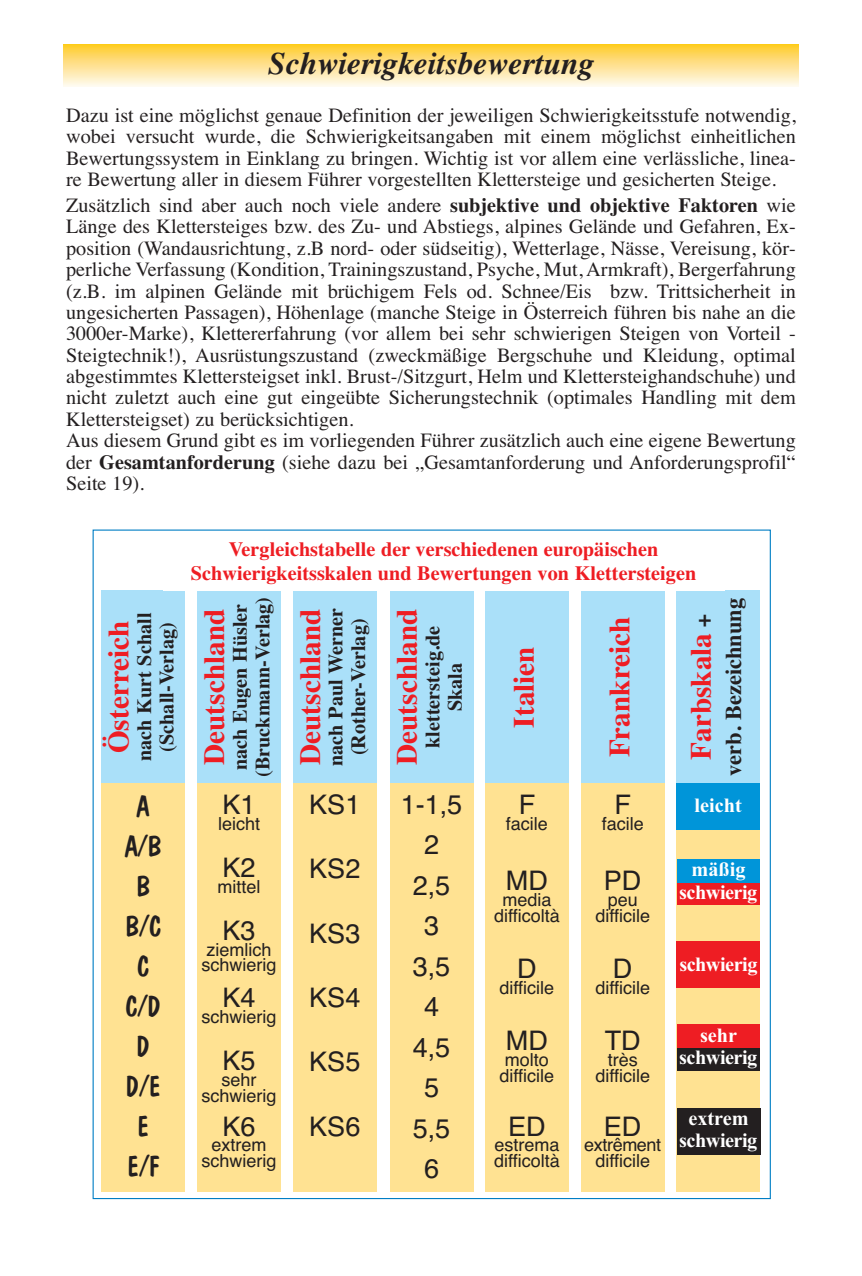
<style>
.page{position:relative;width:862px;height:1276px;background:#fff}
.page>*{position:absolute;margin:0;border:0;box-sizing:border-box;transform-origin:0 0}
.t1{font:italic 700 31.5px "Times";color:#231f20}
.t2{font:700 29.25px "Times";color:#ee1d23}
.t3{font:29.25px/40.1px "Dom Casual";color:#231f20;text-align:center}
.t4{font:27px/40.5px "Helvetica";color:#231f20;text-align:center}
.t5{font:700 22.5px "Times";color:#231f20}
.t6{font:20.25px/21.4px "Times";color:#231f20;text-align:justify}
.t7{font:700 20.25px/22.5px "Times";color:#231f20;text-align:center}
.t8{font:700 20.25px/24.3px "Times";color:#ee1d23;text-align:center}
.t9{font:700 20.25px/22.5px "Times New Roman";letter-spacing:-.025em;color:#fff;text-align:center}
.t10{font:700 20.25px "Times New Roman";color:#fff}
.t11{font:18px/15.8px "Helvetica";color:#231f20;text-align:center}
.t12{font:18px/15.8px "Helvetica";letter-spacing:-.02em;color:#231f20;text-align:center}
.s1{font-weight:700}
.s2{font-size:22.5px;color:#231f20}
</style>
<div class="page">
<div style="left:64px;top:45px;width:733px;height:41px;background:linear-gradient(to bottom,#ffcb2f,#fef9ef)"></div>
<div style="left:102px;top:783px;width:83px;height:408px;background:#ffe292"></div>
<div style="left:197px;top:783px;width:83px;height:408px;background:#ffe292"></div>
<div style="left:293px;top:783px;width:83px;height:408px;background:#ffe292"></div>
<div style="left:485px;top:783px;width:83px;height:408px;background:#ffe292"></div>
<div style="left:581px;top:783px;width:82px;height:408px;background:#ffe292"></div>
<div style="left:676px;top:783px;width:83px;height:408px;background:#ffe292"></div>
<div style="left:102px;top:591px;width:83px;height:192px;background:#aae0f9"></div>
<div style="left:197px;top:591px;width:83px;height:192px;background:#aae0f9"></div>
<div style="left:676px;top:591px;width:83px;height:192px;background:#aae0f9"></div>
<div style="left:293px;top:591px;width:83px;height:192px;background:#aae0f9"></div>
<div style="left:390px;top:783px;width:82px;height:408px;background:#ffe292"></div>
<div style="left:390px;top:591px;width:82px;height:192px;background:#aae0f9"></div>
<div style="left:485px;top:591px;width:83px;height:192px;background:#aae0f9"></div>
<div style="left:581px;top:591px;width:82px;height:192px;background:#aae0f9"></div>
<div style="left:676px;top:1046px;width:83px;height:25px;background:#231f20"></div>
<div style="left:676px;top:1024px;width:83px;height:24px;background:#ee1d23"></div>
<div style="left:676px;top:880px;width:83px;height:25px;background:#ee1d23"></div>
<div style="left:676px;top:858px;width:83px;height:24px;background:#0095d9"></div>
<div style="left:676px;top:804px;width:83px;height:25px;background:#0095d9"></div>
<div style="left:676px;top:783px;width:83px;height:23px;background:#0095d9"></div>
<div style="left:676px;top:963px;width:83px;height:25px;background:#ee1d23"></div>
<div style="left:676px;top:941px;width:83px;height:24px;background:#ee1d23"></div>
<div style="left:677px;top:1130px;width:83px;height:25px;background:#231f20"></div>
<div style="left:677px;top:1108px;width:83px;height:24px;background:#231f20"></div>
<h1 class="t1" style="left:268px;top:45px;width:327px">Schwierigkeitsbewertung</h1>
<p class="t6" style="left:66px;top:104px;width:730px">Dazu ist eine möglichst genaue Definition der jeweiligen Schwierigkeitsstufe notwendig, wobei versucht wurde, die Schwierigkeitsangaben mit einem möglichst einheitlichen Bewertungssystem in Einklang zu bringen. Wichtig ist vor allem eine verlässliche, linea&shy;re Bewertung aller in diesem Führer vorgestellten Klettersteige und gesicherten Steige.</p>
<p class="t6" style="left:66px;top:194px;width:730px;text-align:left">Zusätzlich sind aber auch noch viele andere <span class="s1">subjektive und objektive Faktoren</span> wie Länge des Klettersteiges bzw. des Zu- und Abstiegs, alpines Gelände und Gefahren, Ex&shy;position (Wandausrichtung, z.B nord- oder südseitig), Wetterlage, Nässe, Vereisung, kör&shy;perliche Verfassung (Kondition, Trainingszustand, Psyche, Mut, Armkraft), Bergerfahrung (z.B. im alpinen Gelände mit brüchigem Fels od. Schnee/Eis bzw. Trittsicherheit in ungesicherten Passagen), Höhenlage (manche Steige in Österreich führen bis nahe an die 3000er-Marke), Klettererfahrung (vor allem bei sehr schwierigen Steigen von Vorteil - Steigtechnik!), Ausrüstungszustand (zweckmäßige Bergschuhe und Kleidung, optimal abgestimmtes Klettersteigset inkl. Brust-/Sitzgurt, Helm und Klettersteighandschuhe) und nicht zuletzt auch eine gut eingeübte Sicherungstechnik (optimales Handling mit dem Klettersteigset) zu berücksichtigen.<br>Aus diesem Grund gibt es im vorliegenden Führer zusätzlich auch eine eigene Bewertung der <span class="s1">Gesamtanforderung</span> (siehe dazu bei „Gesamtanforderung und Anforderungsprofil“ Seite 19).</p>
<p class="t8" style="left:191px;top:536px;width:506px">Vergleichstabelle der verschiedenen europäischen<br>Schwierigkeitsskalen und Bewertungen von Klettersteigen</p>
<h2 class="t2" style="left:101px;top:753px;width:134px;rotate:-90deg">Österreich</h2>
<p class="t7" style="left:133px;top:761px;width:150px;rotate:-90deg">nach Kurt Schall (Schall-Verlag)</p>
<h2 class="t2" style="left:197px;top:765px;width:157px;rotate:-90deg">Deutschland</h2>
<p class="t7" style="left:228px;top:777px;width:182px;rotate:-90deg">nach Eugen Hüsler (Bruckmann-Verlag)</p>
<h2 class="t2" style="left:293px;top:765px;width:157px;rotate:-90deg">Deutschland</h2>
<p class="t7" style="left:324px;top:766px;width:160px;rotate:-90deg">nach Paul Werner (Rother-Verlag)</p>
<h2 class="t2" style="left:389px;top:765px;width:157px;rotate:-90deg">Deutschland</h2>
<p class="t7" style="left:421px;top:748px;width:123px;rotate:-90deg">klettersteig.de<br>Skala</p>
<h2 class="t2" style="left:506px;top:727px;width:83px;rotate:-90deg">Italien</h2>
<h2 class="t2" style="left:602px;top:757px;width:142px;rotate:-90deg">Frankreich</h2>
<h2 class="t2" style="left:683px;top:759px;width:147px;rotate:-90deg">Farbskala <span class="s2">+</span></h2>
<p class="t5" style="left:720px;top:776px;width:180px;rotate:-90deg">verb. Bezeichnung</p>
<h2 class="t3" style="left:124px;top:789px;width:40px">A<br>A/B<br>B<br>B/C<br>C<br>C/D<br>D<br>D/E<br>E<br>E/F</h2>
<h3 class="t4" style="left:222px;top:784px;width:35px">K1</h3>
<p class="t11" style="left:218px;top:815px;width:44px">leicht</p>
<h3 class="t4" style="left:222px;top:847px;width:35px">K2</h3>
<p class="t11" style="left:217px;top:878px;width:45px">mittel</p>
<h3 class="t4" style="left:222px;top:910px;width:35px">K3</h3>
<p class="t11" style="left:201px;top:941px;width:77px;text-align:left">ziemlich schwierig</p>
<h3 class="t4" style="left:222px;top:977px;width:35px">K4</h3>
<p class="t11" style="left:201px;top:1009px;width:77px">schwierig</p>
<h3 class="t4" style="left:222px;top:1040px;width:35px">K5</h3>
<p class="t11" style="left:201px;top:1072px;width:77px">sehr schwierig</p>
<h3 class="t4" style="left:222px;top:1106px;width:35px">K6</h3>
<p class="t11" style="left:201px;top:1137px;width:77px">extrem schwierig</p>
<h3 class="t4" style="left:309px;top:784px;width:53px">KS1</h3>
<h3 class="t4" style="left:309px;top:848px;width:53px">KS2</h3>
<h3 class="t4" style="left:309px;top:913px;width:53px">KS3</h3>
<h3 class="t4" style="left:309px;top:977px;width:53px">KS4</h3>
<h3 class="t4" style="left:309px;top:1041px;width:53px">KS5</h3>
<h3 class="t4" style="left:309px;top:1106px;width:53px">KS6</h3>
<h3 class="t4" style="left:400px;top:784px;width:63px">1-1,5<br>2<br>2,5<br>3<br>3,5<br>4<br>4,5<br>5<br>5,5<br>6</h3>
<h3 class="t4" style="left:518px;top:784px;width:18px">F</h3>
<p class="t11" style="left:505px;top:815px;width:44px">facile</p>
<h3 class="t4" style="left:505px;top:860px;width:43px">MD</h3>
<p class="t11" style="left:493px;top:892px;width:67px">media difficoltà</p>
<h3 class="t4" style="left:517px;top:948px;width:21px">D</h3>
<p class="t11" style="left:499px;top:979px;width:56px">difficile</p>
<h3 class="t4" style="left:505px;top:1020px;width:43px">MD</h3>
<p class="t11" style="left:499px;top:1051px;width:56px;text-align:left">molto difficile</p>
<h3 class="t4" style="left:508px;top:1106px;width:39px">ED</h3>
<p class="t11" style="left:493px;top:1137px;width:67px;text-align:left">estrema difficoltà</p>
<h3 class="t4" style="left:614px;top:784px;width:18px">F</h3>
<p class="t11" style="left:601px;top:815px;width:44px">facile</p>
<h3 class="t4" style="left:603px;top:860px;width:39px">PD</h3>
<p class="t11" style="left:595px;top:892px;width:56px">peu difficile</p>
<h3 class="t4" style="left:612px;top:948px;width:21px">D</h3>
<p class="t11" style="left:595px;top:979px;width:56px">difficile</p>
<h3 class="t4" style="left:604px;top:1020px;width:37px">TD</h3>
<p class="t11" style="left:595px;top:1051px;width:56px">très difficile</p>
<h3 class="t4" style="left:603px;top:1106px;width:39px">ED</h3>
<p class="t12" style="left:584px;top:1137px;width:78px">extrêment difficile</p>
<p class="t10" style="left:694px;top:798px;width:49px">leicht</p>
<p class="t9" style="left:678px;top:858px;width:80px">mäßig schwierig</p>
<p class="t9" style="left:679px;top:952px;width:80px">schwierig</p>
<p class="t9" style="left:678px;top:1023px;width:80px">sehr schwierig</p>
<p class="t9" style="left:678px;top:1106px;width:80px">extrem schwierig</p>
</div>
